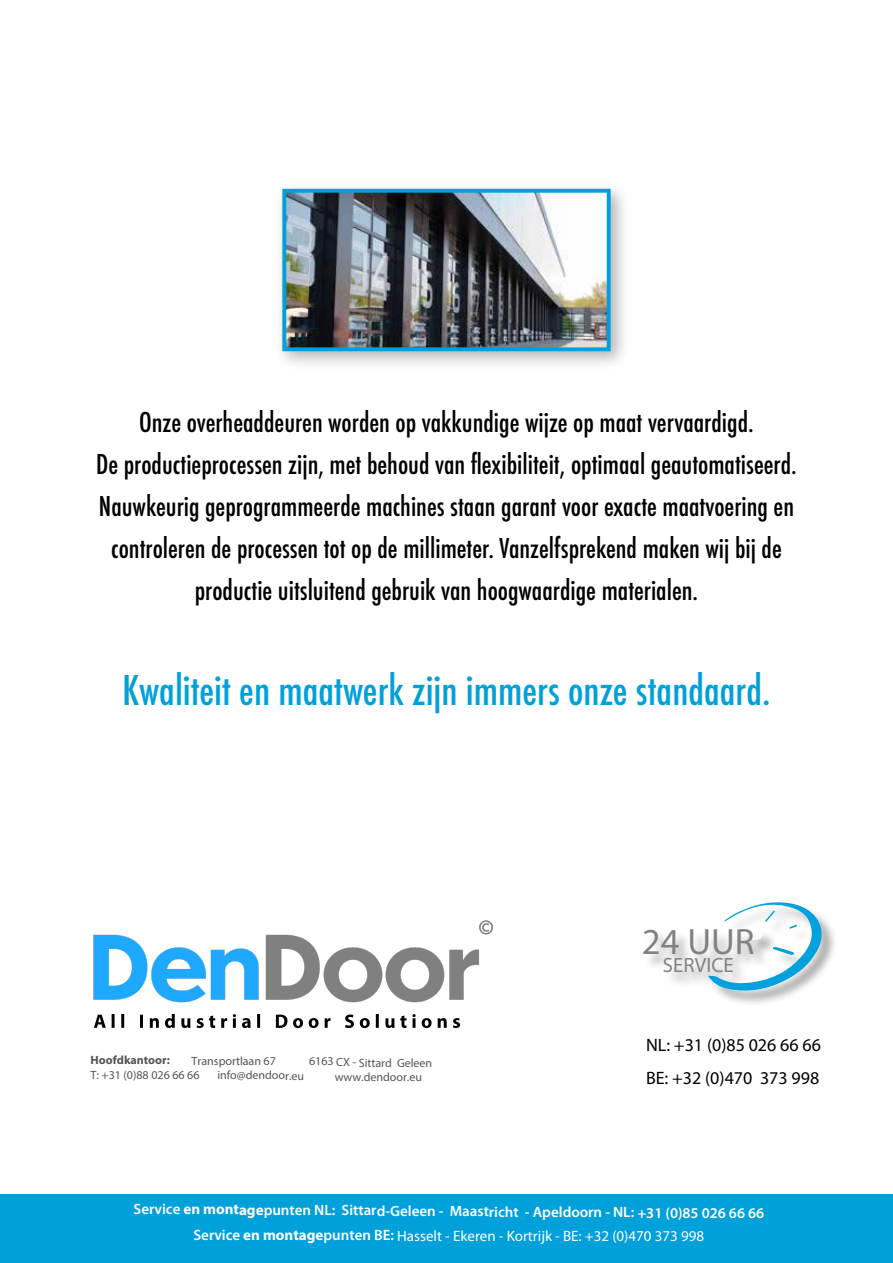
<style>
.page{position:relative;width:893px;height:1263px;background:#fff}
.page>*{position:absolute;margin:0;border:0;box-sizing:border-box;transform-origin:0 0}
.t1{font:500 45px "Futura Con";color:#00a0da}
.t2{font:36.75px "Myriad Pro";color:#848281}
.t3{font:500 30px/42px "Futura Con";color:#000;text-align:center}
.t4{font:20.7px "Myriad Pro";color:#848281}
.t5{font:18px/33.5px "Myriad Pro";color:#000}
.t6{font:600 15px/24px "Myriad Pro";letter-spacing:-.005em;color:#fff;text-align:center}
.t7{font:12px "Myriad Pro";letter-spacing:-.005em;color:#555}
.t8{font:700 12px "Myriad Pro";letter-spacing:-.005em;color:#555}
.s1{font-weight:700}
.s2{font-weight:400}
</style>
<div class="page">
<div style="left:0;top:1195px;width:893px;height:68px;background:#00a0da"></div>
<div style="left:274px;top:180px;width:357px;height:191px;background:#000;opacity:.3"></div>
<img style="left:287px;top:194px;width:319px;height:152px">
<div style="left:282px;top:189px;width:329px;height:162px;border:4px solid #00a0da"></div>
<div style="left:644px;top:903px;width:194px;height:104px;background:#000;opacity:.34"></div>
<svg style="left:708px;top:902px;width:118px;height:91px"></svg>
<img style="left:93px;top:920px;width:400px;height:108px">
<p class="t3" style="left:96px;top:401px;width:702px">Onze overheaddeuren worden op vakkundige wijze op maat vervaardigd.<br>De productieprocessen zijn, met behoud van flexibiliteit, optimaal geautomatiseerd.<br>Nauwkeurig geprogrammeerde machines staan garant voor exacte maatvoering en controleren de processen tot op de millimeter. Vanzelfsprekend maken wij bij de productie uitsluitend gebruik van hoogwaardige materialen.</p>
<h1 class="t1" style="left:123px;top:665px;width:649px">Kwaliteit en maatwerk zijn immers onze standaard.</h1>
<p class="t8" style="left:91px;top:1052px;width:81px">Hoofdkantoor:</p>
<p class="t7" style="left:192px;top:1054px;width:86px">Transportlaan 67</p>
<p class="t7" style="left:309px;top:1055px;width:125px">6163 CX - Sittard Geleen</p>
<p class="t7" style="left:91px;top:1067px;width:111px">T: +31 (0)88 026 66 66</p>
<p class="t7" style="left:217px;top:1068px;width:88px">info@dendoor.eu</p>
<p class="t7" style="left:335px;top:1069px;width:89px">www.dendoor.eu</p>
<p class="t2" style="left:642px;top:919px;width:114px">24 UUR</p>
<p class="t4" style="left:663px;top:952px;width:72px">SERVICE</p>
<p class="t5" style="left:646px;top:1028px;width:176px">NL: +31 (0)85 026 66 66<br>BE: +32 (0)470 373 998</p>
<p class="t6" style="left:134px;top:1199px;width:632px">Service <span class="s1">en montage</span>punten NL: Sittard-Geleen - Maastricht - Apeldoorn - NL: +31 (0)85 026 66 66<br>Service <span class="s1">en montage</span>punten BE: <span class="s2">Hasselt - Ekeren - Kortrijk - BE: +32 (0)470 373 998</span></p>
</div>
